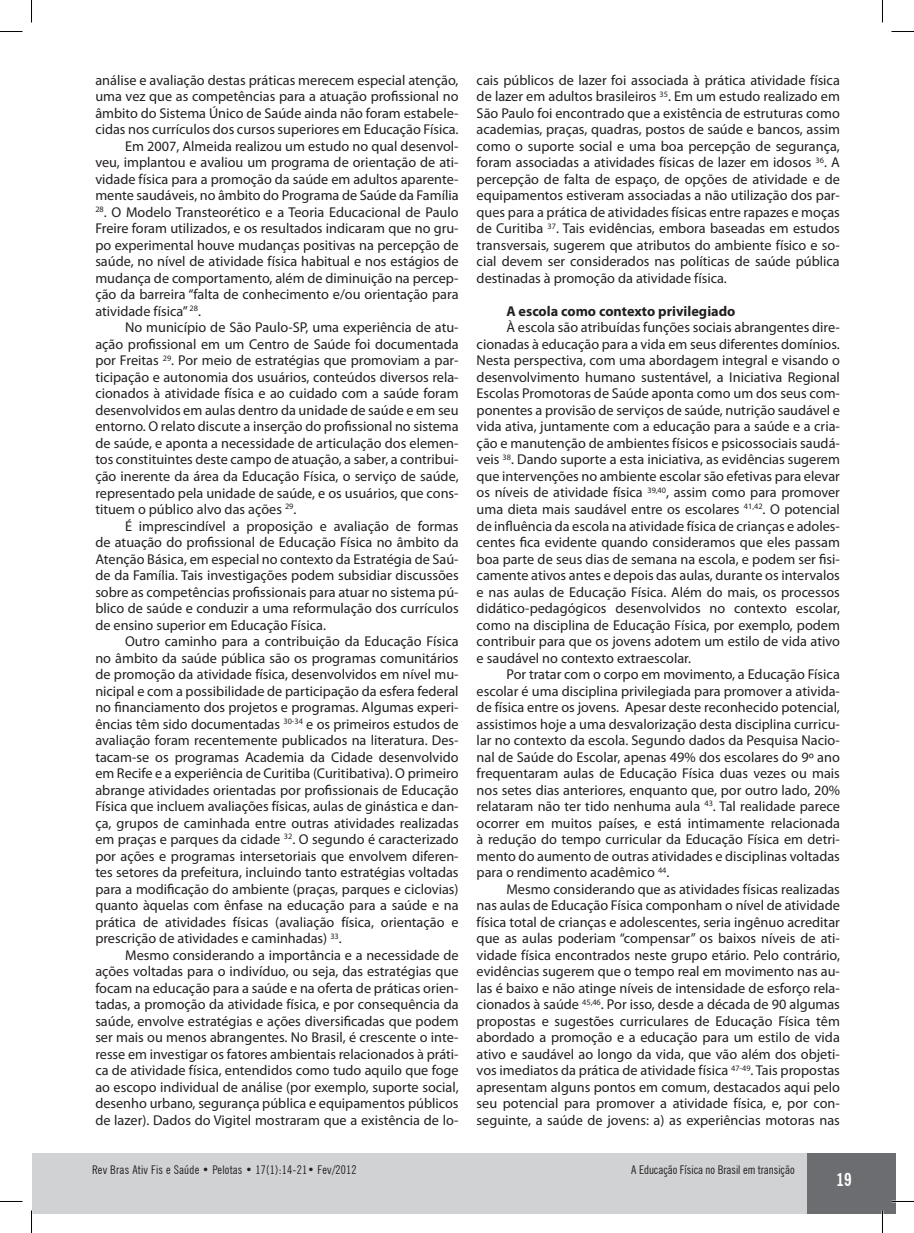
<style>
.page{position:relative;width:914px;height:1233px;background:#fff}
.page>*{position:absolute;margin:0;border:0;box-sizing:border-box;transform-origin:0 0}
.t1{font:700 condensed 18px "News Gothic BT";color:#fff}
.t2{font:14.25px/16.5px "Myriad Pro";color:#231f20;text-align:justify}
.t3{font:700 14.25px "Myriad Pro";color:#231f20}
.t4{font:condensed 12px "News Gothic BT";letter-spacing:.02em;color:#231f20}
.t5{font:condensed 12px "News Gothic BT";color:#231f20}
</style>
<div class="page">
<div style="left:777px;top:1153px;width:118px;height:60px;background:#6c6d70"></div>
<div style="left:32px;top:1153px;width:774px;height:60px;background:#d1d2d4"></div>
<hr style="left:891px;top:1200px;width:22px;height:2px;background:#fff">
<hr style="left:881px;top:1210px;width:2px;height:22px;background:#fff">
<svg style="left:0;top:31px;width:22px;height:1px"></svg>
<svg style="left:891px;top:31px;width:22px;height:1px"></svg>
<svg style="left:0;top:1201px;width:22px;height:1px"></svg>
<svg style="left:891px;top:1201px;width:22px;height:1px"></svg>
<svg style="left:31px;top:0;width:1px;height:23px"></svg>
<svg style="left:31px;top:1210px;width:1px;height:22px"></svg>
<svg style="left:882px;top:0;width:1px;height:23px"></svg>
<svg style="left:882px;top:1210px;width:1px;height:22px"></svg>
<p class="t2" style="left:95px;top:71px;width:365px;text-align:right">análise e avaliação destas práticas merecem especial atenção, uma vez que as competências para a atuação profissional no âmbito do Sistema Único de Saúde ainda não foram estabele&shy;cidas nos currículos dos cursos superiores em Educação Física.<br>Em 2007, Almeida realizou um estudo no qual desenvol-<br>veu, implantou e avaliou um programa de orientação de ati&shy;vidade física para a promoção da saúde em adultos aparente&shy;mente saudáveis, no âmbito do Programa de Saúde da Família</p>
<p class="t2" style="left:95px;top:203px;width:365px"><sup>28</sup>. O Modelo Transteorético e a Teoria Educacional de Paulo Freire foram utilizados, e os resultados indicaram que no gru&shy;po experimental houve mudanças positivas na percepção de saúde, no nível de atividade física habitual e nos estágios de mudança de comportamento, além de diminuição na percep&shy;ção da barreira “falta de conhecimento e/ou orientação para atividade física” <sup>28</sup>.</p>
<p class="t2" style="left:95px;top:319px;width:365px;text-indent:30px">No município de São Paulo-SP, uma experiência de atu&shy;ação profissional em um Centro de Saúde foi documentada por Freitas <sup>29</sup>. Por meio de estratégias que promoviam a par&shy;ticipação e autonomia dos usuários, conteúdos diversos rela&shy;cionados à atividade física e ao cuidado com a saúde foram desenvolvidos em aulas dentro da unidade de saúde e em seu entorno. O relato discute a inserção do profissional no sistema de saúde, e aponta a necessidade de articulação dos elemen&shy;tos constituintes deste campo de atuação, a saber, a contribui&shy;ção inerente da área da Educação Física, o serviço de saúde, representado pela unidade de saúde, e os usuários, que cons&shy;tituem o público alvo das ações <sup>29</sup>.</p>
<p class="t2" style="left:95px;top:517px;width:365px;text-indent:30px">É imprescindível a proposição e avaliação de formas de atuação do profissional de Educação Física no âmbito da Atenção Básica, em especial no contexto da Estratégia de Saú&shy;de da Família. Tais investigações podem subsidiar discussões sobre as competências profissionais para atuar no sistema pú&shy;blico de saúde e conduzir a uma reformulação dos currículos de ensino superior em Educação Física.</p>
<p class="t2" style="left:95px;top:632px;width:365px;text-indent:30px">Outro caminho para a contribuição da Educação Física no âmbito da saúde pública são os programas comunitários de promoção da atividade física, desenvolvidos em nível mu&shy;nicipal e com a possibilidade de participação da esfera federal no financiamento dos projetos e programas. Algumas experi&shy;ências têm sido documentadas <sup>30-34</sup> e os primeiros estudos de avaliação foram recentemente publicados na literatura. Des&shy;tacam-se os programas Academia da Cidade desenvolvido em Recife e a experiência de Curitiba (Curitibativa). O primeiro abrange atividades orientadas por profissionais de Educação Física que incluem avaliações físicas, aulas de ginástica e dan&shy;ça, grupos de caminhada entre outras atividades realizadas em praças e parques da cidade <sup>32</sup>. O segundo é caracterizado por ações e programas intersetoriais que envolvem diferen&shy;tes setores da prefeitura, incluindo tanto estratégias voltadas para a modificação do ambiente (praças, parques e ciclovias) quanto àquelas com ênfase na educação para a saúde e na prática de atividades físicas (avaliação física, orientação e prescrição de atividades e caminhadas) <sup>33</sup>.</p>
<p class="t2" style="left:95px;top:946px;width:365px;text-indent:30px">Mesmo considerando a importância e a necessidade de ações voltadas para o indivíduo, ou seja, das estratégias que focam na educação para a saúde e na oferta de práticas orien&shy;tadas, a promoção da atividade física, e por consequência da saúde, envolve estratégias e ações diversificadas que podem ser mais ou menos abrangentes. No Brasil, é crescente o inte&shy;resse em investigar os fatores ambientais relacionados à práti&shy;ca de atividade física, entendidos como tudo aquilo que foge ao escopo individual de análise (por exemplo, suporte social, desenho urbano, segurança pública e equipamentos públicos de lazer). Dados do Vigitel mostraram que a existência de lo-</p>
<p class="t4" style="left:92px;top:1162px;width:266px">Rev Bras Ativ Fis e Saúde • Pelotas • 17(1):14-21• Fev/2012</p>
<p class="t2" style="left:476px;top:71px;width:365px">cais públicos de lazer foi associada à prática atividade física de lazer em adultos brasileiros <sup>35</sup>. Em um estudo realizado em São Paulo foi encontrado que a existência de estruturas como academias, praças, quadras, postos de saúde e bancos, assim como o suporte social e uma boa percepção de segurança, foram associadas a atividades físicas de lazer em idosos <sup>36</sup>. A percepção de falta de espaço, de opções de atividade e de equipamentos estiveram associadas a não utilização dos par&shy;ques para a prática de atividades físicas entre rapazes e moças de Curitiba <sup>37</sup>. Tais evidências, embora baseadas em estudos transversais, sugerem que atributos do ambiente físico e so&shy;cial devem ser considerados nas políticas de saúde pública destinadas à promoção da atividade física.</p>
<p class="t3" style="left:506px;top:302px;width:230px">A escola como contexto privilegiado</p>
<p class="t2" style="left:476px;top:319px;width:365px;text-indent:30px">À escola são atribuídas funções sociais abrangentes dire&shy;cionadas à educação para a vida em seus diferentes domínios.<br>Nesta perspectiva, com uma abordagem integral e visando o desenvolvimento humano sustentável, a Iniciativa Regional Escolas Promotoras de Saúde aponta como um dos seus com&shy;ponentes a provisão de serviços de saúde, nutrição saudável e vida ativa, juntamente com a educação para a saúde e a cria&shy;ção e manutenção de ambientes físicos e psicossociais saudá&shy;veis <sup>38</sup>. Dando suporte a esta iniciativa, as evidências sugerem que intervenções no ambiente escolar são efetivas para elevar os níveis de atividade física <sup>39,40</sup>, assim como para promover uma dieta mais saudável entre os escolares <sup>41,42</sup>. O potencial de influência da escola na atividade física de crianças e adoles&shy;centes fica evidente quando consideramos que eles passam boa parte de seus dias de semana na escola, e podem ser fisi&shy;camente ativos antes e depois das aulas, durante os intervalos e nas aulas de Educação Física. Além do mais, os processos didático-pedagógicos desenvolvidos no contexto escolar, como na disciplina de Educação Física, por exemplo, podem contribuir para que os jovens adotem um estilo de vida ativo e saudável no contexto extraescolar.</p>
<p class="t2" style="left:476px;top:665px;width:365px;text-indent:30px">Por tratar com o corpo em movimento, a Educação Física escolar é uma disciplina privilegiada para promover a ativida&shy;de física entre os jovens. Apesar deste reconhecido potencial, assistimos hoje a uma desvalorização desta disciplina curricu&shy;lar no contexto da escola. Segundo dados da Pesquisa Nacio&shy;nal de Saúde do Escolar, apenas 49% dos escolares do 9º ano frequentaram aulas de Educação Física duas vezes ou mais nos setes dias anteriores, enquanto que, por outro lado, 20% relataram não ter tido nenhuma aula <sup>43</sup>. Tal realidade parece ocorrer em muitos países, e está intimamente relacionada à redução do tempo curricular da Educação Física em detri&shy;mento do aumento de outras atividades e disciplinas voltadas para o rendimento acadêmico <sup>44</sup>.</p>
<p class="t2" style="left:476px;top:880px;width:365px;text-indent:30px">Mesmo considerando que as atividades físicas realizadas nas aulas de Educação Física componham o nível de atividade física total de crianças e adolescentes, seria ingênuo acreditar que as aulas poderiam “compensar” os baixos níveis de ati&shy;vidade física encontrados neste grupo etário. Pelo contrário, evidências sugerem que o tempo real em movimento nas au&shy;las é baixo e não atinge níveis de intensidade de esforço rela&shy;cionados à saúde <sup>45,46</sup>. Por isso, desde a década de 90 algumas propostas e sugestões curriculares de Educação Física têm abordado a promoção e a educação para um estilo de vida ativo e saudável ao longo da vida, que vão além dos objeti&shy;vos imediatos da prática de atividade física <sup>47-49</sup>. Tais propostas apresentam alguns pontos em comum, destacados aqui pelo seu potencial para promover a atividade física, e, por con&shy;seguinte, a saúde de jovens: a) as experiências motoras nas</p>
<p class="t5" style="left:631px;top:1162px;width:165px">A Educação Física no Brasil em transição</p>
<p class="t1" style="left:836px;top:1168px;width:17px">19</p>
</div>
